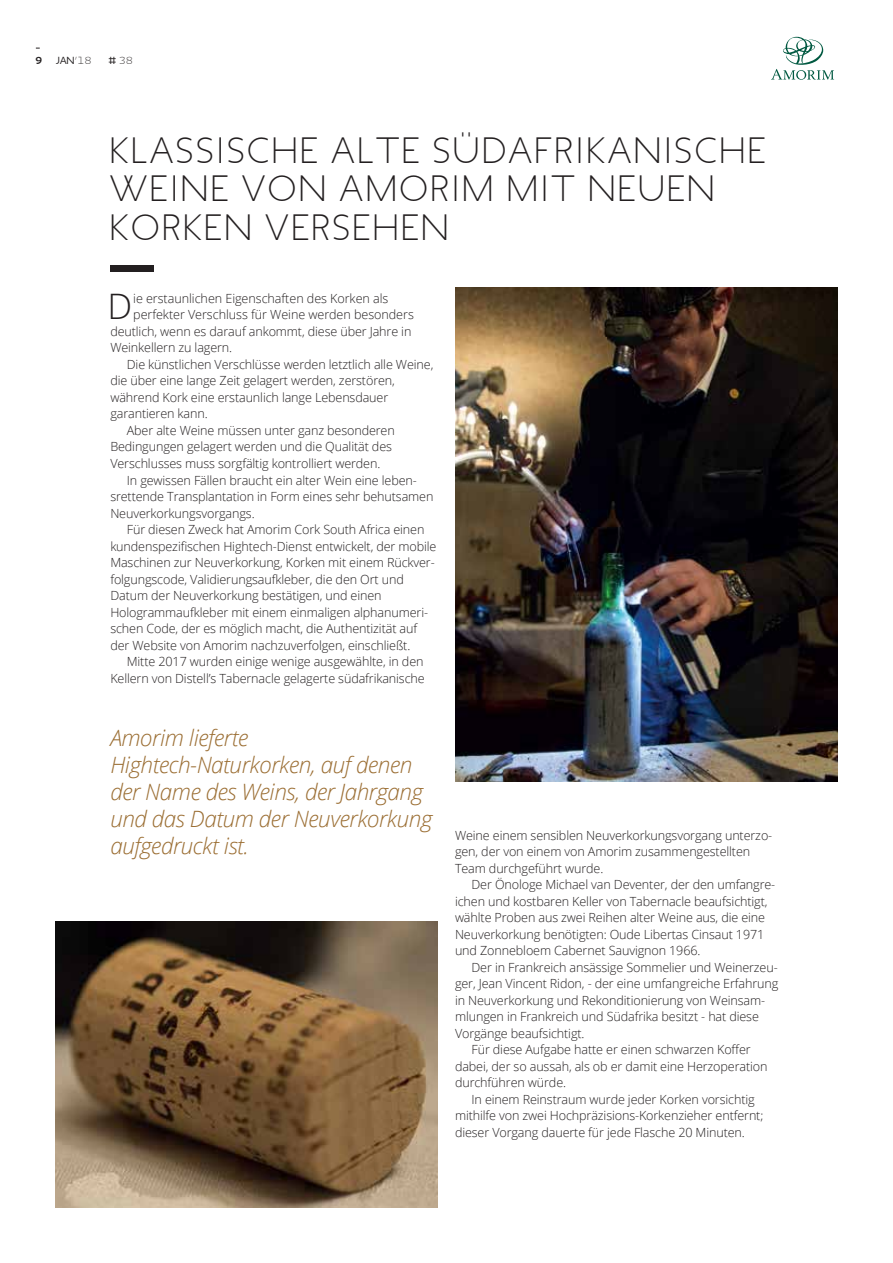
<style>
.page{position:relative;width:893px;height:1263px;background:#fff}
.page>*{position:absolute;margin:0;border:0;box-sizing:border-box;transform-origin:0 0}
.t1{font:300 35.1px "Open Sans";color:#231f20}
.t2{font:200 32.1px/38.4px "Irma";letter-spacing:.12em;color:#231f20}
.t3{font:italic 300 22.5px/27px "Open Sans";letter-spacing:-.02em;color:#9b6e33}
.t4{font:300 12.6px/16.5px "Open Sans";letter-spacing:-.01em;color:#231f20}
.t5{font:9px "Irma";color:#231f20}
.t6{font:200 9px "Irma";color:#231f20}
.t7{font:600 9px "Irma";color:#231f20}
.s1{font-weight:200}
.s2{font-weight:400}
</style>
<div class="page">
<div style="left:110px;top:265px;width:44px;height:6px;background:#231f20"></div>
<img style="left:455px;top:287px;width:383px;height:494px">
<img style="left:55px;top:921px;width:383px;height:287px">
<svg style="left:771px;top:37px;width:63px;height:43px"></svg>
<p class="t7" style="left:36px;top:54px;width:8px">9</p>
<p class="t5" style="left:56px;top:54px;width:36px">JAN<span class="s1">’18</span></p>
<p class="t6" style="left:109px;top:54px;width:25px"><span class="s2">#</span> 38</p>
<h2 class="t2" style="left:111px;top:130px;width:656px">KLASSISCHE ALTE SÜDAFRIKANISCHE<br>WEINE VON AMORIM MIT NEUEN<br>KORKEN VERSEHEN</h2>
<p class="t4" style="left:133px;top:290px;width:257px">ie erstaunlichen Eigenschaften des Korken als</p>
<h1 class="t1" style="left:108px;top:283px;width:26px">D</h1>
<p class="t4" style="left:110px;top:306px;width:305px;text-indent:23px">perfekter Verschluss für Weine werden besonders deutlich, wenn es darauf ankommt, diese über Jahre in<br>Weinkellern zu lagern.</p>
<p class="t4" style="left:127px;top:356px;width:308px">Die künstlichen Verschlüsse werden letztlich alle Weine,</p>
<p class="t4" style="left:110px;top:372px;width:286px">die über eine lange Zeit gelagert werden, zerstören,</p>
<p class="t4" style="left:110px;top:389px;width:279px">während Kork eine erstaunlich lange Lebensdauer</p>
<p class="t4" style="left:110px;top:405px;width:99px">garantieren kann.</p>
<p class="t4" style="left:127px;top:422px;width:269px">Aber alte Weine müssen unter ganz besonderen</p>
<p class="t4" style="left:110px;top:438px;width:283px">Bedingungen gelagert werden und die Qualität des</p>
<p class="t4" style="left:110px;top:455px;width:272px">Verschlusses muss sorgfältig kontrolliert werden.</p>
<p class="t4" style="left:127px;top:471px;width:292px">In gewissen Fällen braucht ein alter Wein eine leben-</p>
<p class="t4" style="left:110px;top:488px;width:325px">srettende Transplantation in Form eines sehr behutsamen</p>
<p class="t4" style="left:110px;top:504px;width:146px">Neuverkorkungsvorgangs.</p>
<p class="t4" style="left:127px;top:521px;width:299px">Für diesen Zweck hat Amorim Cork South Africa einen</p>
<p class="t4" style="left:110px;top:537px;width:328px">kundenspezifischen Hightech-Dienst entwickelt, der mobile</p>
<p class="t4" style="left:110px;top:554px;width:326px">Maschinen zur Neuverkorkung, Korken mit einem Rückver-</p>
<p class="t4" style="left:110px;top:570px;width:295px">folgungscode, Validierungsaufkleber, die den Ort und</p>
<p class="t4" style="left:110px;top:587px;width:273px">Datum der Neuverkorkung bestätigen, und einen</p>
<p class="t4" style="left:110px;top:603px;width:319px">Hologrammaufkleber mit einem einmaligen alphanumeri-</p>
<p class="t4" style="left:110px;top:620px;width:308px">schen Code, der es möglich macht, die Authentizität auf</p>
<p class="t4" style="left:110px;top:636px;width:302px">der Website von Amorim nachzuverfolgen, einschließt.</p>
<p class="t4" style="left:127px;top:653px;width:298px">Mitte 2017 wurden einige wenige ausgewählte, in den</p>
<p class="t4" style="left:110px;top:669px;width:316px">Kellern von Distell’s Tabernacle gelagerte südafrikanische</p>
<h3 class="t3" style="left:110px;top:724px;width:324px">Amorim lieferte<br>Hightech-Naturkorken, auf denen der Name des Weins, der Jahrgang und das Datum der Neuverkorkung aufgedruckt ist.</h3>
<p class="t4" style="left:455px;top:826px;width:319px">Weine einem sensiblen Neuverkorkungsvorgang unterzo&shy;gen, der von einem von Amorim zusammengestellten<br>Team durchgeführt wurde.</p>
<p class="t4" style="left:455px;top:876px;width:322px;text-indent:17px">Der Önologe Michael van Deventer, der den umfangre&shy;ichen und kostbaren Keller von Tabernacle beaufsichtigt, wählte Proben aus zwei Reihen alter Weine aus, die eine Neuverkorkung benötigten: Oude Libertas Cinsaut 1971 und Zonnebloem Cabernet Sauvignon 1966.</p>
<p class="t4" style="left:471px;top:958px;width:308px">Der in Frankreich ansässige Sommelier und Weinerzeu-</p>
<p class="t4" style="left:455px;top:975px;width:325px">ger, Jean Vincent Ridon, - der eine umfangreiche Erfahrung</p>
<p class="t4" style="left:455px;top:991px;width:312px">in Neuverkorkung und Rekonditionierung von Weinsam-</p>
<p class="t4" style="left:455px;top:1008px;width:305px">mlungen in Frankreich und Südafrika besitzt - hat diese</p>
<p class="t4" style="left:455px;top:1024px;width:131px">Vorgänge beaufsichtigt.</p>
<p class="t4" style="left:471px;top:1041px;width:281px">Für diese Aufgabe hatte er einen schwarzen Koffer</p>
<p class="t4" style="left:455px;top:1057px;width:314px">dabei, der so aussah, als ob er damit eine Herzoperation</p>
<p class="t4" style="left:455px;top:1074px;width:113px">durchführen würde.</p>
<p class="t4" style="left:471px;top:1090px;width:285px">In einem Reinstraum wurde jeder Korken vorsichtig</p>
<p class="t4" style="left:455px;top:1107px;width:310px">mithilfe von zwei Hochpräzisions-Korkenzieher entfernt;</p>
<p class="t4" style="left:455px;top:1123px;width:291px">dieser Vorgang dauerte für jede Flasche 20 Minuten.</p>
</div>
